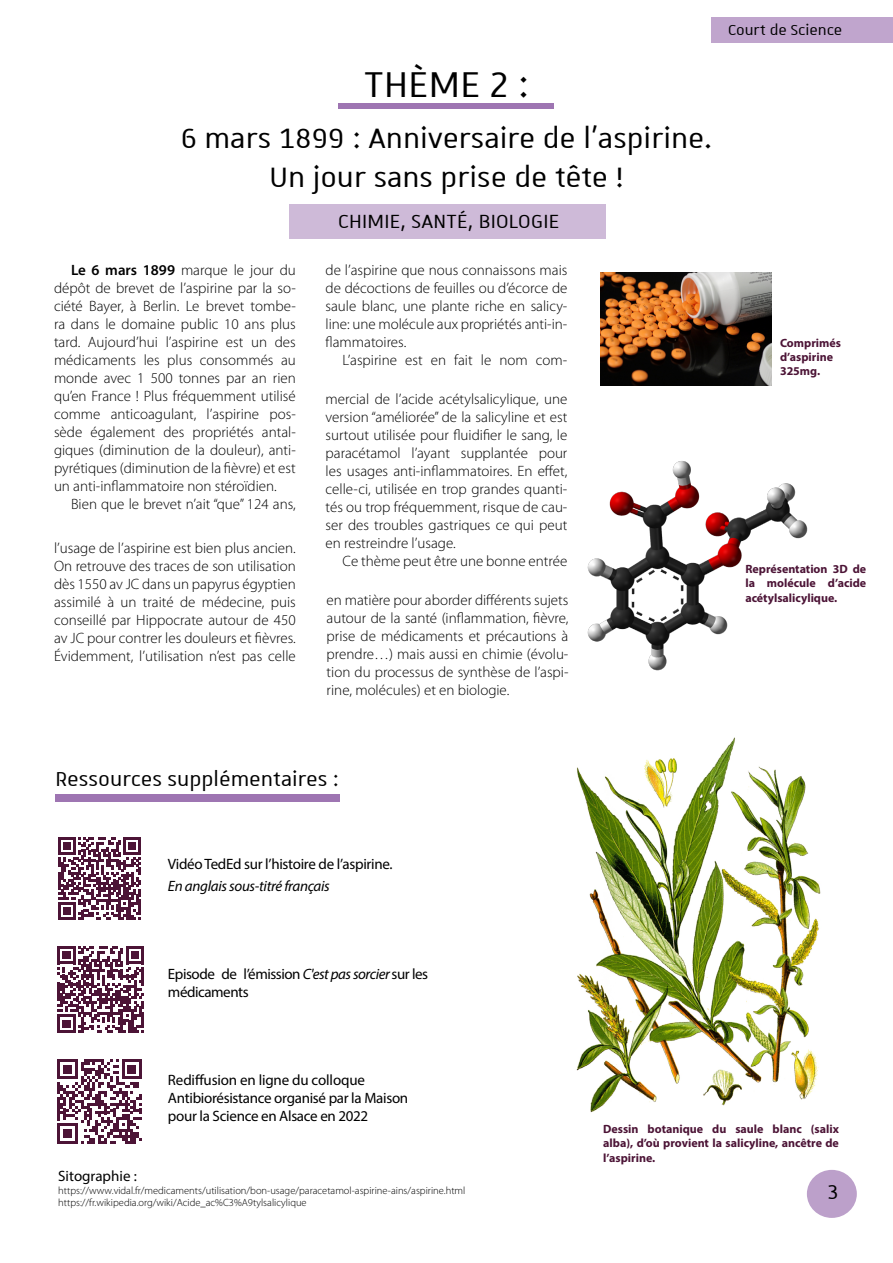
<style>
.page{position:relative;width:893px;height:1263px;background:#fff}
.page>*{position:absolute;margin:0;border:0;box-sizing:border-box;transform-origin:0 0}
.t1{font:48px "Unistra A";letter-spacing:.01em;color:#000}
.t2{font:37.5px/39px "Unistra A";color:#000;text-align:center}
.t3{font:27px "Unistra A";color:#000}
.t4{font:25.5px "Unistra A";letter-spacing:.01em;color:#000}
.t5{font:19.5px "Unistra A";color:#000}
.t6{font:300 15px/18px "Myriad Pro";color:#000;text-align:justify}
.t7{font:15px/18px "Myriad Pro";letter-spacing:-.02em;color:#000}
.t8{font:italic 15px "Myriad Pro";letter-spacing:-.02em;color:#000}
.t9{font:15px "Myriad Pro";color:#000}
.t10{font:700 12px/14.4px "Myriad Pro";color:#4c1436;text-align:justify}
.t11{font:300 10.5px/12.6px "Myriad Pro";color:#000}
.s1{font-weight:600}
.s2{font-style:italic}
</style>
<div class="page">
<div style="left:807px;top:1170px;width:50px;height:48px;background:#bca0ca;border-radius:50%"></div>
<div style="left:339px;top:103px;width:215px;height:6px;background:#9e75b2"></div>
<div style="left:711px;top:17px;width:182px;height:26px;background:#c0a5cd"></div>
<div style="left:289px;top:205px;width:317px;height:34px;background:#cebad8"></div>
<div style="left:55px;top:795px;width:285px;height:7px;background:#9e75b2"></div>
<img style="left:576px;top:737px;width:245px;height:376px">
<svg style="left:58px;top:837px;width:83px;height:82px"></svg>
<svg style="left:57px;top:946px;width:87px;height:87px"></svg>
<svg style="left:57px;top:1059px;width:85px;height:84px"></svg>
<img style="left:601px;top:272px;width:170px;height:114px">
<img style="left:587px;top:461px;width:221px;height:210px">
<h1 class="t1" style="left:364px;top:59px;width:167px">THÈME 2 :</h1>
<h2 class="t2" style="left:180px;top:117px;width:534px">6 mars 1899 : Anniversaire de l’aspirine.<br>Un jour sans prise de tête !</h2>
<h3 class="t4" style="left:338px;top:208px;width:223px">CHIMIE, SANTÉ, BIOLOGIE</h3>
<p class="t6" style="left:54px;top:261px;width:243px;text-indent:17px"><span class="s1">Le 6 mars 1899</span> marque le jour du dépôt de brevet de l’aspirine par la so&shy;ciété Bayer, à Berlin. Le brevet tombe&shy;ra dans le domaine public 10 ans plus tard. Aujourd’hui l’aspirine est un des médicaments les plus consommés au monde avec 1 500 tonnes par an rien qu’en France ! Plus fréquemment utilisé comme anticoagulant, l’aspirine pos&shy;sède également des propriétés antal&shy;giques (diminution de la douleur), anti&shy;pyrétiques (diminution de la fièvre) et est un anti-inflammatoire non stéroïdien.</p>
<p class="t6" style="left:71px;top:495px;width:226px">Bien que le brevet n’ait “que” 124 ans,</p>
<p class="t6" style="left:54px;top:539px;width:243px">l’usage de l’aspirine est bien plus ancien.<br>On retrouve des traces de son utilisation dès 1550 av JC dans un papyrus égyptien assimilé à un traité de médecine, puis conseillé par Hippocrate autour de 450 av JC pour contrer les douleurs et fièvres.<br>Évidemment, l’utilisation n’est pas celle</p>
<p class="t6" style="left:326px;top:261px;width:243px">de l’aspirine que nous connaissons mais de décoctions de feuilles ou d’écorce de saule blanc, une plante riche en salicy&shy;line: une molécule aux propriétés anti-in&shy;flammatoires.</p>
<p class="t6" style="left:343px;top:351px;width:226px">L’aspirine est en fait le nom com-</p>
<p class="t6" style="left:326px;top:390px;width:243px">mercial de l’acide acétylsalicylique, une version “améliorée” de la salicyline et est surtout utilisée pour fluidifier le sang, le paracétamol l’ayant supplantée pour les usages anti-inflammatoires. En effet, celle-ci, utilisée en trop grandes quanti&shy;tés ou trop fréquemment, risque de cau&shy;ser des troubles gastriques ce qui peut en restreindre l’usage.</p>
<p class="t6" style="left:343px;top:552px;width:226px">Ce thème peut être une bonne entrée</p>
<p class="t6" style="left:327px;top:592px;width:243px">en matière pour aborder différents sujets autour de la santé (inflammation, fièvre, prise de médicaments et précautions à prendre…) mais aussi en chimie (évolu&shy;tion du processus de synthèse de l’aspi&shy;rine, molécules) et en biologie.</p>
<h3 class="t5" style="left:728px;top:19px;width:116px">Court de Science</h3>
<p class="t10" style="left:780px;top:335px;width:63px;text-align:left">Comprimés d’aspirine<br>325mg.</p>
<p class="t10" style="left:745px;top:561px;width:122px">Représentation 3D de la molécule d’acide acétylsalicylique.</p>
<h3 class="t3" style="left:55px;top:764px;width:285px">Ressources supplémentaires :</h3>
<p class="t7" style="left:168px;top:855px;width:226px">Vidéo TedEd sur l’histoire de l’aspirine.</p>
<p class="t8" style="left:168px;top:876px;width:163px">En anglais sous-titré français</p>
<p class="t7" style="left:168px;top:965px;width:262px">Episode de l’émission <span class="s2">C'est pas sorcier</span> sur les médicaments</p>
<p class="t7" style="left:168px;top:1071px;width:242px">Rediffusion en ligne du colloque<br>Antibiorésistance organisé par la Maison pour la Science en Alsace en 2022</p>
<p class="t9" style="left:58px;top:1167px;width:80px">Sitographie :</p>
<p class="t11" style="left:58px;top:1184px;width:409px">https://www.vidal.fr/medicaments/utilisation/bon-usage/paracetamol-aspirine-ains/aspirine.html https://fr.wikipedia.org/wiki/Acide_ac%C3%A9tylsalicylique</p>
<p class="t10" style="left:603px;top:1121px;width:237px">Dessin botanique du saule blanc (salix alba), d’où provient la salicyline, ancêtre de l’aspirine.</p>
<h3 class="t3" style="left:827px;top:1178px;width:13px">3</h3>
</div>
